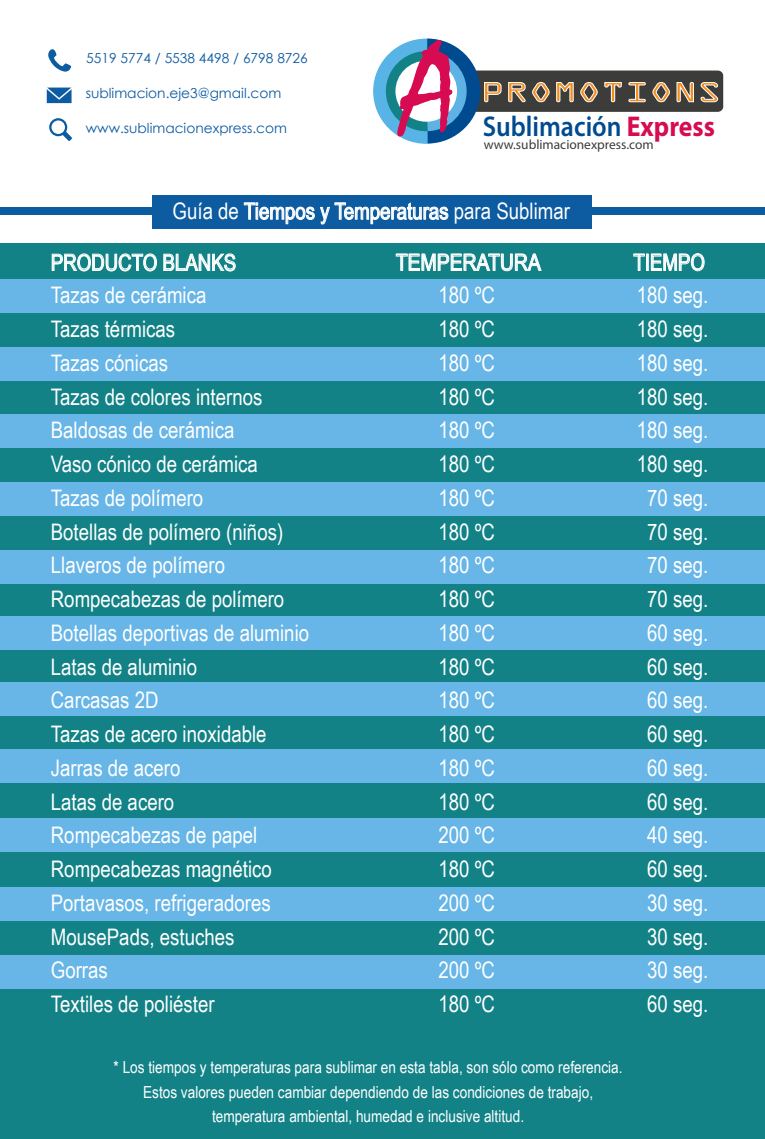
<style>
.page{position:relative;width:765px;height:1139px;background:#fff}
.page>*{position:absolute;margin:0;border:0;box-sizing:border-box;transform-origin:0 0}
.t1{font:600 28.62px "Myriad Pro";color:#004b8f;scale:.9 1}
.t2{font:22.75px/33.8px "Arial Narrow";color:#fff}
.t3{font:22.75px "Arial Narrow";color:#fff;scale:1.04 1}
.t4{font:16.62px/24.6px "Arial Narrow";color:#fff;text-align:center}
.t5{font:13.75px "Century Gothic";color:#0d5ba1}
.t6{font:13.38px "Myriad Pro";color:#3c3c3b}
.s1{font-weight:700;color:#d60b52}
</style>
<div class="page">
<div style="left:0;top:244px;width:765px;height:895px;background:#128287"></div>
<div style="left:152px;top:195px;width:440px;height:33px;background:#0d5ba1"></div>
<div style="left:0;top:208px;width:765px;height:7px;background:#0d5ba1"></div>
<svg style="left:243px;top:202px;width:206px;height:23px"></svg>
<svg style="left:52px;top:253px;width:105px;height:18px"></svg>
<svg style="left:163px;top:253px;width:73px;height:18px"></svg>
<svg style="left:396px;top:253px;width:146px;height:18px"></svg>
<svg style="left:633px;top:254px;width:12px;height:17px"></svg>
<div style="left:646px;top:254px;width:3px;height:17px;border:1px solid #fff"></div>
<svg style="left:651px;top:253px;width:54px;height:18px"></svg>
<div style="left:0;top:280px;width:765px;height:33px;background:#67b6e7"></div>
<div style="left:0;top:347px;width:765px;height:34px;background:#67b6e7"></div>
<div style="left:0;top:414px;width:765px;height:33px;background:#67b6e7"></div>
<div style="left:0;top:482px;width:765px;height:33px;background:#67b6e7"></div>
<div style="left:0;top:550px;width:765px;height:33px;background:#67b6e7"></div>
<div style="left:0;top:616px;width:765px;height:33px;background:#67b6e7"></div>
<div style="left:0;top:682px;width:765px;height:34px;background:#67b6e7"></div>
<div style="left:0;top:749px;width:765px;height:33px;background:#67b6e7"></div>
<div style="left:0;top:818px;width:765px;height:34px;background:#67b6e7"></div>
<div style="left:0;top:887px;width:765px;height:34px;background:#67b6e7"></div>
<div style="left:0;top:955px;width:765px;height:34px;background:#67b6e7"></div>
<svg style="left:48px;top:49px;width:23px;height:23px"></svg>
<svg style="left:47px;top:88px;width:25px;height:15px"></svg>
<svg style="left:49px;top:118px;width:23px;height:23px"></svg>
<div style="left:373px;top:39px;width:106px;height:105px;background:#58b3e6;border-radius:50%"></div>
<div style="left:386px;top:51px;width:81px;height:80px;background:#128287;border-radius:50%"></div>
<svg style="left:397px;top:38px;width:321px;height:105px"></svg>
<p class="t5" style="left:86px;top:49px;width:223px">5519 5774 / 5538 4498 / 6798 8726</p>
<p class="t5" style="left:86px;top:84px;width:197px">sublimacion.eje3@gmail.com</p>
<p class="t5" style="left:86px;top:118px;width:203px">www.sublimacionexpress.com</p>
<p class="t1" style="left:483px;top:108px;width:260px">Sublimación <span class="s1">Express</span></p>
<p class="t6" style="left:484px;top:136px;width:171px">www.sublimacionexpress.com</p>
<p class="t2" style="left:173px;top:193px;width:399px">Guía de Tiempos y Temperaturas para Sublimar</p>
<p class="t2" style="left:51px;top:245px;width:187px">PRODUCTO BLANKS</p>
<p class="t3" style="left:396px;top:246px;width:141px">TEMPERATURA</p>
<p class="t2" style="left:633px;top:245px;width:73px">TIEMPO</p>
<p class="t2" style="left:51px;top:278px;width:260px">Tazas de cerámica<br>Tazas térmicas<br>Tazas cónicas<br>Tazas de colores internos<br>Baldosas de cerámica<br>Vaso cónico de cerámica<br>Tazas de polímero<br>Botellas de polímero (niños)<br>Llaveros de polímero<br>Rompecabezas de polímero<br>Botellas deportivas de aluminio<br>Latas de aluminio<br>Carcasas 2D<br>Tazas de acero inoxidable<br>Jarras de acero<br>Latas de acero<br>Rompecabezas de papel<br>Rompecabezas magnético<br>Portavasos, refrigeradores<br>MousePads, estuches<br>Gorras<br>Textiles de poliéster</p>
<p class="t2" style="left:438px;top:278px;width:58px;text-align:justify">180 ºC 180 ºC 180 ºC 180 ºC 180 ºC 180 ºC 180 ºC 180 ºC 180 ºC 180 ºC 180 ºC 180 ºC 180 ºC 180 ºC 180 ºC 180 ºC 200 ºC 180 ºC 200 ºC 200 ºC 200 ºC 180 ºC</p>
<p class="t2" style="left:637px;top:278px;width:73px;text-align:center">180 seg.<br>180 seg.<br>180 seg.<br>180 seg.<br>180 seg.<br>180 seg.<br>70 seg.<br>70 seg.<br>70 seg.<br>70 seg.<br>60 seg.<br>60 seg.<br>60 seg.<br>60 seg.<br>60 seg.<br>60 seg.<br>40 seg.<br>60 seg.<br>30 seg.<br>30 seg.<br>30 seg.<br>60 seg.</p>
<p class="t4" style="left:114px;top:1054px;width:511px">* Los tiempos y temperaturas para sublimar en esta tabla, son sólo como referencia.<br>Estos valores pueden cambiar dependiendo de las condiciones de trabajo, temperatura ambiental, humedad e inclusive altitud.</p>
</div>
